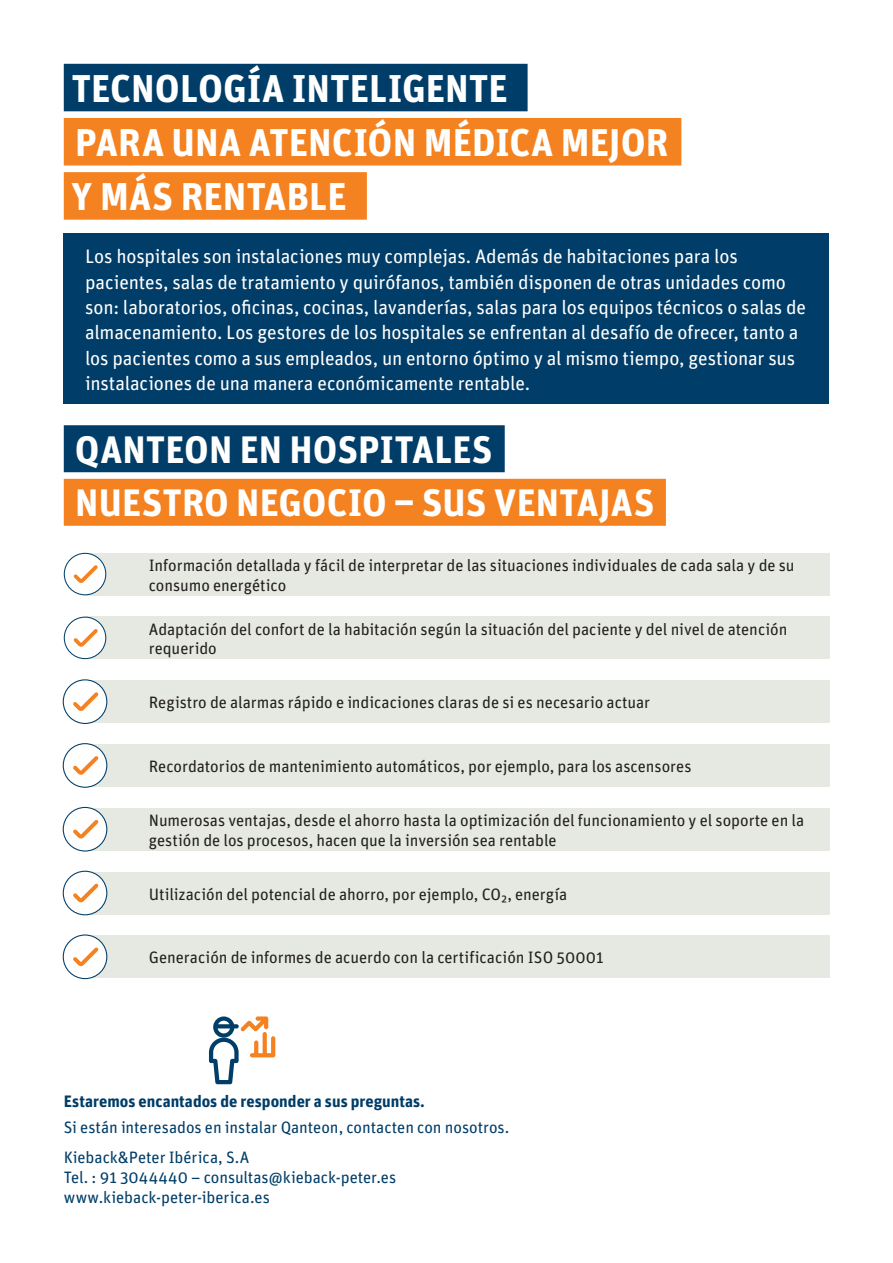
<style>
.page{position:relative;width:893px;height:1263px;background:#fff}
.page>*{position:absolute;margin:0;border:0;box-sizing:border-box;transform-origin:0 0}
.K_P_Headline_Orange{font:700 38.7px "Unit Pro";letter-spacing:.005em;color:#fff}
.K_P_Headline_Technol{font:700 38.7px "Unit Pro";color:#fff}
.K_P_Headline_Orange-2{font:700 38.25px "Unit Pro";color:#fff}
.K_P_Headline_Technol-2{font:700 38.25px "Unit Pro";color:#fff}
.K_P_Zwischenüberschr{font:19.5px/25.3px "Unit Pro";letter-spacing:-.01em;color:#fff}
.K_P_Fließtext_11pt{font:16.5px/19.8px "Unit Pro";letter-spacing:-.005em;color:#231f20}
.K_P_Fließtext_11pt-2{font:16.5px/19.8px "Unit Pro";letter-spacing:-.005em;color:#003d68}
.K_P_Subline_13pt{font:700 16.5px "Unit Pro";color:#003d68}
</style>
<div class="page">
<div style="left:64px;top:64px;width:464px;height:47px;background:#003d68"></div>
<div style="left:64px;top:118px;width:617px;height:47px;background:#f58220"></div>
<div style="left:64px;top:172px;width:303px;height:48px;background:#f58220"></div>
<div style="left:64px;top:234px;width:765px;height:170px;background:#003d68"></div>
<div style="left:64px;top:425px;width:441px;height:47px;background:#003d68"></div>
<div style="left:64px;top:479px;width:602px;height:47px;background:#f58220"></div>
<div style="left:85px;top:553px;width:744px;height:42px;background:#e6e9e1"></div>
<div style="left:85px;top:617px;width:744px;height:42px;background:#e6e9e1"></div>
<div style="left:85px;top:680px;width:744px;height:43px;background:#e6e9e1"></div>
<div style="left:85px;top:744px;width:744px;height:43px;background:#e6e9e1"></div>
<div style="left:85px;top:808px;width:744px;height:42px;background:#e6e9e1"></div>
<div style="left:85px;top:872px;width:744px;height:42px;background:#e6e9e1"></div>
<div style="left:85px;top:935px;width:744px;height:43px;background:#e6e9e1"></div>
<svg style="left:209px;top:1016px;width:66px;height:68px"></svg>
<div style="left:64px;top:553px;width:42px;height:42px;background:#fff;border-radius:50%"></div>
<div style="left:64px;top:553px;width:42px;height:42px;border:1px solid #003d68;border-radius:50%"></div>
<svg style="left:74px;top:565px;width:24px;height:18px"></svg>
<div style="left:64px;top:617px;width:42px;height:42px;background:#fff;border-radius:50%"></div>
<div style="left:64px;top:617px;width:42px;height:42px;border:1px solid #003d68;border-radius:50%"></div>
<svg style="left:74px;top:629px;width:24px;height:18px"></svg>
<div style="left:63px;top:680px;width:44px;height:43px;background:#fff;border-radius:50%"></div>
<div style="left:63px;top:679px;width:44px;height:45px;border:1px solid #003d68;border-radius:50%"></div>
<svg style="left:73px;top:692px;width:25px;height:19px"></svg>
<div style="left:63px;top:744px;width:44px;height:43px;background:#fff;border-radius:50%"></div>
<div style="left:63px;top:743px;width:44px;height:45px;border:1px solid #003d68;border-radius:50%"></div>
<svg style="left:73px;top:756px;width:25px;height:19px"></svg>
<div style="left:63px;top:807px;width:44px;height:44px;background:#fff;border-radius:50%"></div>
<div style="left:63px;top:807px;width:44px;height:44px;border:1px solid #003d68;border-radius:50%"></div>
<svg style="left:73px;top:820px;width:25px;height:18px"></svg>
<div style="left:63px;top:871px;width:44px;height:44px;background:#fff;border-radius:50%"></div>
<div style="left:63px;top:871px;width:44px;height:44px;border:1px solid #003d68;border-radius:50%"></div>
<svg style="left:73px;top:883px;width:25px;height:19px"></svg>
<div style="left:63px;top:935px;width:44px;height:43px;background:#fff;border-radius:50%"></div>
<div style="left:63px;top:934px;width:44px;height:45px;border:1px solid #003d68;border-radius:50%"></div>
<svg style="left:73px;top:947px;width:25px;height:19px"></svg>
<p class="K_P_Headline_Technol" style="left:71px;top:60px;width:438px">TECNOLOGÍA INTELIGENTE</p>
<p class="K_P_Headline_Orange" style="left:75px;top:114px;width:595px">PARA UNA ATENCIÓN MÉDICA MEJOR</p>
<p class="K_P_Headline_Orange" style="left:71px;top:168px;width:277px">Y MÁS RENTABLE</p>
<p class="K_P_Zwischenüberschr" style="left:85px;top:243px;width:723px">Los hospitales son instalaciones muy complejas. Además de habitaciones para los pacientes, salas de tratamiento y quirófanos, también disponen de otras unidades como son: laboratorios, oficinas, cocinas, lavanderías, salas para los equipos técnicos o salas de almacenamiento. Los gestores de los hospitales se enfrentan al desafío de ofrecer, tanto a los pacientes como a sus empleados, un entorno óptimo y al mismo tiempo, gestionar sus instalaciones de una manera económicamente rentable.</p>
<p class="K_P_Headline_Technol-2" style="left:75px;top:421px;width:419px">QANTEON EN HOSPITALES</p>
<p class="K_P_Headline_Orange-2" style="left:75px;top:475px;width:581px">NUESTRO NEGOCIO – SUS VENTAJAS</p>
<p class="K_P_Fließtext_11pt" style="left:149px;top:554px;width:647px">Información detallada y fácil de interpretar de las situaciones individuales de cada sala y de su consumo energético</p>
<p class="K_P_Fließtext_11pt" style="left:149px;top:618px;width:640px">Adaptación del confort de la habitación según la situación del paciente y del nivel de atención requerido</p>
<p class="K_P_Fließtext_11pt" style="left:149px;top:692px;width:503px">Registro de alarmas rápido e indicaciones claras de si es necesario actuar</p>
<p class="K_P_Fließtext_11pt" style="left:149px;top:755px;width:544px">Recordatorios de mantenimiento automáticos, por ejemplo, para los ascensores</p>
<p class="K_P_Fließtext_11pt" style="left:149px;top:809px;width:657px">Numerosas ventajas, desde el ahorro hasta la optimización del funcionamiento y el soporte en la gestión de los procesos, hacen que la inversión sea rentable</p>
<p class="K_P_Fließtext_11pt" style="left:149px;top:883px;width:420px">Utilización del potencial de ahorro, por ejemplo, CO₂, energía</p>
<p class="K_P_Fließtext_11pt" style="left:149px;top:947px;width:456px">Generación de informes de acuerdo con la certificación ISO 50001</p>
<p class="K_P_Subline_13pt" style="left:64px;top:1089px;width:363px">Estaremos encantados de responder a sus preguntas.</p>
<p class="K_P_Fließtext_11pt-2" style="left:64px;top:1116px;width:447px">Si están interesados en instalar Qanteon, contacten con nosotros.</p>
<p class="K_P_Fließtext_11pt-2" style="left:64px;top:1146px;width:334px">Kieback&amp;Peter Ibérica, S.A<br>Tel. : 91 3044440 – consultas@kieback-peter.es www.kieback-peter-iberica.es</p>
</div>
